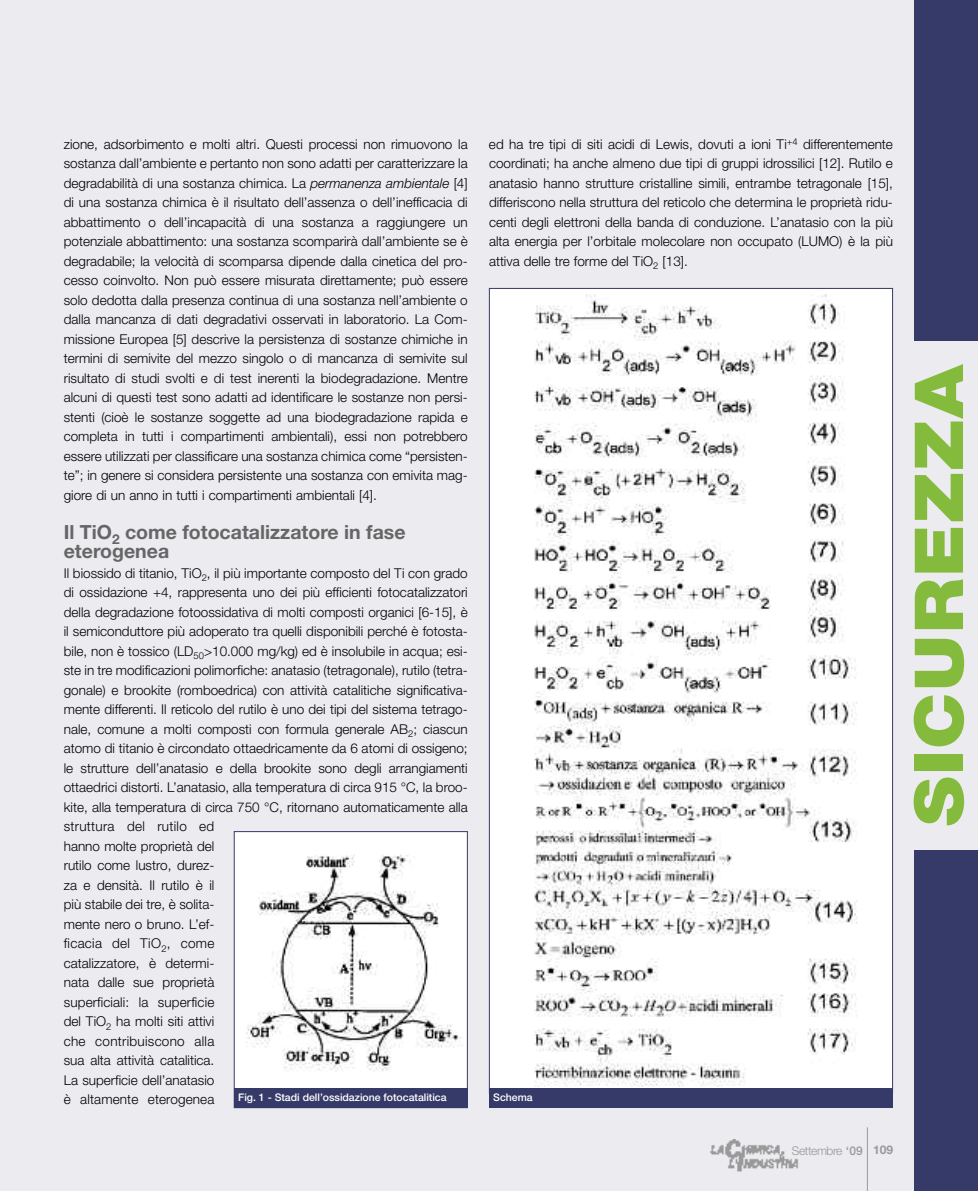
<style>
.page{position:relative;width:978px;height:1191px;background:#ebebf0}
.page>*{position:absolute;margin:0;border:0;box-sizing:border-box;transform-origin:0 0}
.t1{font:900 67.5px "Helvetica Neue";letter-spacing:.02em;color:#85bb3c;scale:1.1 1}
.t2{font:700 19.5px/19.5px "Helvetica Neue";color:#666}
.t3{font:300 13.5px/19.5px "Helvetica Neue";color:#000;text-align:justify}
.t4{font:300 12px "Helvetica Neue";letter-spacing:-.035em;color:#999}
.t5{font:500 10.5px "Helvetica Neue";color:#fff}
.s1{font-style:italic}
.s2{font-weight:500}
.s3{font-weight:700}
</style>
<div class="page">
<div style="left:914px;top:0;width:64px;height:340px;background:#363a68"></div>
<div style="left:914px;top:850px;width:64px;height:341px;background:#363a68"></div>
<hr style="left:867px;top:1127px;width:1px;height:64px;background:#999">
<img style="left:711px;top:1139px;width:87px;height:33px">
<div style="left:235px;top:832px;width:232px;height:275px;background:#fff"></div>
<img style="left:246px;top:855px;width:217px;height:216px">
<div style="left:234px;top:831px;width:234px;height:277px;border:1px solid #363a68"></div>
<div style="left:234px;top:1089px;width:234px;height:19px;background:#363a68"></div>
<div style="left:490px;top:289px;width:402px;height:803px;background:#fff"></div>
<img style="left:511px;top:294px;width:380px;height:795px">
<div style="left:489px;top:1089px;width:404px;height:19px;background:#363a68"></div>
<p class="t3" style="left:489px;top:135px;width:405px">ed ha tre tipi di siti acidi di Lewis, dovuti a ioni Ti<sup>+4</sup> differentemente coordinati; ha anche almeno due tipi di gruppi idrossilici [12]. Rutilo e anatasio hanno strutture cristalline simili, entrambe tetragonale [15], differiscono nella struttura del reticolo che determina le proprietà ridu&shy;centi degli elettroni della banda di conduzione. L’anatasio con la più alta energia per l’orbitale molecolare non occupato (LUMO) è la più attiva delle tre forme del TiO<sub>2</sub> [13].</p>
<p class="t3" style="left:64px;top:135px;width:405px">zione, adsorbimento e molti altri. Questi processi non rimuovono la sostanza dall’ambiente e pertanto non sono adatti per caratterizzare la degradabilità di una sostanza chimica. La <span class="s1">permanenza ambientale</span> [4] di una sostanza chimica è il risultato dell’assenza o dell’inefficacia di abbattimento o dell’incapacità di una sostanza a raggiungere un potenziale abbattimento: una sostanza scomparirà dall’ambiente se è degradabile; la velocità di scomparsa dipende dalla cinetica del pro&shy;cesso coinvolto. Non può essere misurata direttamente; può essere solo dedotta dalla presenza continua di una sostanza nell’ambiente o dalla mancanza di dati degradativi osservati in laboratorio. La Com&shy;missione Europea [5] descrive la persistenza di sostanze chimiche in termini di semivite del mezzo singolo o di mancanza di semivite sul risultato di studi svolti e di test inerenti la biodegradazione. Mentre alcuni di questi test sono adatti ad identificare le sostanze non persi&shy;stenti (cioè le sostanze soggette ad una biodegradazione rapida e completa in tutti i compartimenti ambientali), essi non potrebbero essere utilizzati per classificare una sostanza chimica come “persisten&shy;te”; in genere si considera persistente una sostanza con emivita mag&shy;giore di un anno in tutti i compartimenti ambientali [4].</p>
<h2 class="t2" style="left:64px;top:524px;width:343px">Il TiO<sub>2</sub> come fotocatalizzatore in fase eterogenea</h2>
<p class="t3" style="left:64px;top:564px;width:405px;text-align:left">Il biossido di titanio, TiO<sub>2</sub>, il più importante composto del Ti con grado di ossidazione +4, rappresenta uno dei più efficienti fotocatalizzatori della degradazione fotoossidativa di molti composti organici [6-15], è il semiconduttore più adoperato tra quelli disponibili perché è fotosta&shy;bile, non è tossico (LD<sub>50</sub>&gt;10.000 mg/kg) ed è insolubile in acqua; esi&shy;ste in tre modificazioni polimorfiche: anatasio (tetragonale), rutilo (tetra&shy;gonale) e brookite (romboedrica) con attività catalitiche significativa&shy;mente differenti. Il reticolo del rutilo è uno dei tipi del sistema tetrago&shy;nale, comune a molti composti con formula generale AB<sub>2</sub>; ciascun atomo di titanio è circondato ottaedricamente da 6 atomi di ossigeno; le strutture dell’anatasio e della brookite sono degli arrangiamenti ottaedrici distorti. L’anatasio, alla temperatura di circa 915 °C, la broo&shy;kite, alla temperatura di circa 750 °C, ritornano automaticamente alla struttura del rutilo ed<br>hanno molte proprietà del<br>rutilo come lustro, durez-<br>za e densità. Il rutilo è il<br>più stabile dei tre, è solita-<br>mente nero o bruno. L’ef-<br>ficacia del TiO<sub>2</sub>, come<br>catalizzatore, è determi-<br>nata dalle sue proprietà<br>superficiali: la superficie<br>del TiO<sub>2</sub> ha molti siti attivi<br>che contribuiscono alla<br>sua alta attività catalitica.<br>La superficie dell’anatasio<br>è altamente eterogenea</p>
<p class="t5" style="left:238px;top:1093px;width:210px">Fig. 1 - Stadi dell’ossidazione fotocatalitica</p>
<p class="t5" style="left:493px;top:1093px;width:41px">Schema</p>
<p class="t4" style="left:792px;top:1146px;width:103px">Settembre <span class="s2">‘09</span> <span class="s3">109</span></p>
<h1 class="t1" style="left:915px;top:826px;width:421px;rotate:-90deg">SICUREZZA</h1>
</div>
